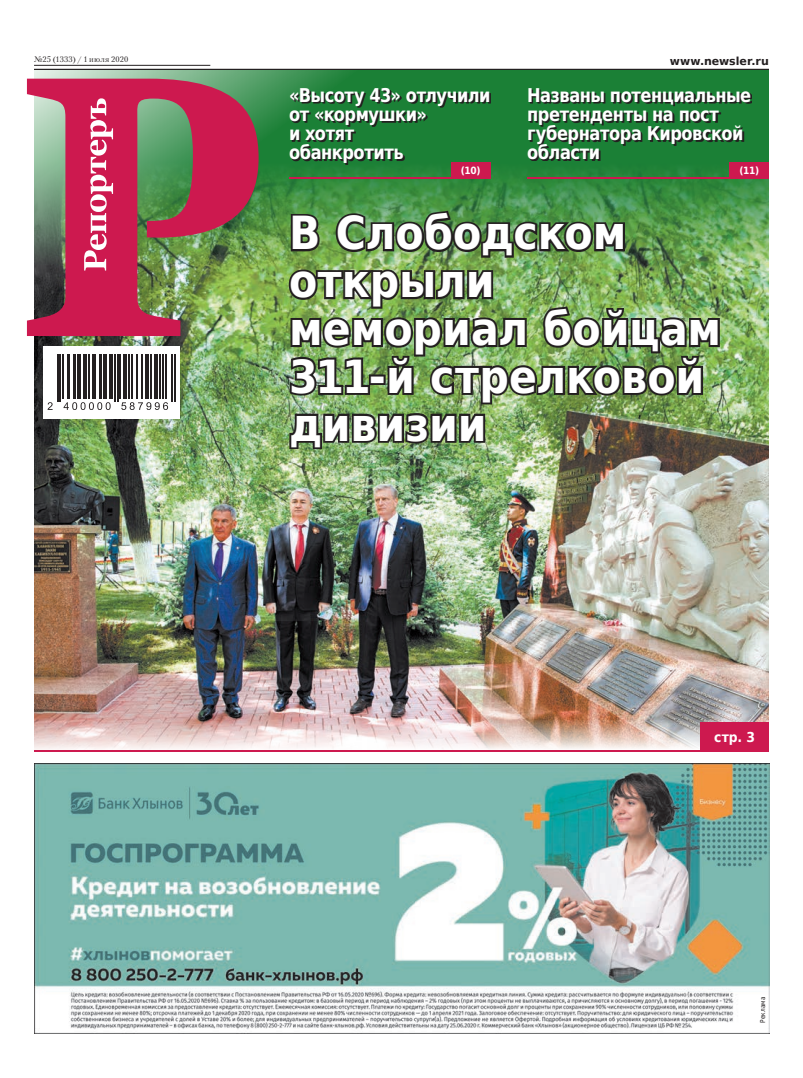
<style>
.page{position:relative;width:803px;height:1078px;background:#fff}
.page>*{position:absolute;margin:0;border:0;box-sizing:border-box;transform-origin:0 0}
.t1{font:700 45.7px/47.8px "DejaVu Sans Condensed";color:#fff}
.t2{font:700 19px/19px "DejaVu Sans Condensed";letter-spacing:-.025em;color:#fff;scale:.95 1}
.t3{font:700 13.7px "DejaVu Sans Condensed";color:#fff}
.t4{font:700 11px "DejaVu Sans";color:#231f20}
.t5{font:700 10px "DejaVu Sans Condensed";color:#fff}
.Каммент2{font:8px "Petersburg C";letter-spacing:.025em;color:#231f20}
.t6{font:6.7px "DejaVu Sans Condensed";letter-spacing:.01em;color:#231f20;scale:.95 1}
</style>
<div class="page">
<img style="left:34px;top:265px;width:734px;height:455px">
<svg style="left:34px;top:720px;width:734px;height:29px"></svg>
<svg style="left:548px;top:161px;width:220px;height:104px;background:#41934a"></svg>
<img style="left:34px;top:763px;width:735px;height:270px">
<hr style="left:34px;top:749px;width:693px;height:2px;background:#cd194f">
<div style="left:700px;top:722px;width:68px;height:29px;background:#cd194f"></div>
<img style="left:26px;top:64px;width:522px;height:388px">
<img style="left:286px;top:208px;width:435px;height:349px">
<div style="left:43px;top:345px;width:136px;height:73px;background:#fff"></div>
<hr style="left:62px;top:354px;width:1px;height:44px;background:#231f20">
<hr style="left:77px;top:354px;width:1px;height:44px;background:#231f20">
<hr style="left:79px;top:354px;width:2px;height:44px;background:#231f20">
<hr style="left:88px;top:354px;width:1px;height:44px;background:#231f20">
<hr style="left:103px;top:354px;width:1px;height:44px;background:#231f20">
<hr style="left:106px;top:354px;width:1px;height:44px;background:#231f20">
<hr style="left:119px;top:354px;width:1px;height:44px;background:#231f20">
<hr style="left:128px;top:354px;width:1px;height:44px;background:#231f20">
<hr style="left:132px;top:354px;width:1px;height:44px;background:#231f20">
<hr style="left:136px;top:354px;width:2px;height:44px;background:#231f20">
<hr style="left:141px;top:354px;width:2px;height:44px;background:#231f20">
<hr style="left:150px;top:354px;width:1px;height:44px;background:#231f20">
<hr style="left:159px;top:354px;width:1px;height:44px;background:#231f20">
<hr style="left:154px;top:354px;width:4px;height:44px;background:#231f20">
<hr style="left:145px;top:354px;width:4px;height:44px;background:#231f20">
<hr style="left:123px;top:354px;width:4px;height:44px;background:#231f20">
<hr style="left:109px;top:354px;width:4px;height:44px;background:#231f20">
<hr style="left:92px;top:354px;width:4px;height:44px;background:#231f20">
<hr style="left:99px;top:354px;width:3px;height:44px;background:#231f20">
<hr style="left:73px;top:354px;width:3px;height:44px;background:#231f20">
<hr style="left:67px;top:354px;width:2px;height:44px;background:#231f20">
<hr style="left:83px;top:354px;width:4px;height:44px;background:#231f20">
<hr style="left:162px;top:354px;width:2px;height:44px;background:#231f20">
<hr style="left:165px;top:354px;width:1px;height:44px;background:#231f20">
<hr style="left:57px;top:354px;width:1px;height:47px;background:#231f20">
<hr style="left:60px;top:354px;width:1px;height:47px;background:#231f20">
<hr style="left:114px;top:354px;width:1px;height:47px;background:#231f20">
<hr style="left:117px;top:354px;width:1px;height:47px;background:#231f20">
<hr style="left:171px;top:354px;width:1px;height:47px;background:#231f20">
<hr style="left:174px;top:354px;width:1px;height:47px;background:#231f20">
<svg style="left:48px;top:402px;width:5px;height:8px"></svg>
<svg style="left:64px;top:402px;width:47px;height:8px"></svg>
<svg style="left:121px;top:402px;width:47px;height:8px"></svg>
<img style="left:27px;top:79px;width:231px;height:257px">
<svg style="left:84px;top:98px;width:29px;height:172px"></svg>
<hr style="left:527px;top:177px;width:205px;height:2px;background:#cd194f">
<div style="left:529px;top:90px;width:222px;height:71px;background:#231f20;opacity:.98"></div>
<div style="left:729px;top:162px;width:39px;height:17px;background:#cd194f"></div>
<div style="left:291px;top:89px;width:199px;height:76px;background:#231f20;opacity:.98"></div>
<hr style="left:289px;top:177px;width:183px;height:2px;background:#cd194f">
<div style="left:451px;top:162px;width:39px;height:17px;background:#cd194f"></div>
<hr style="left:34px;top:65px;width:176px;height:1px;background:#231f20">
<hr style="left:34px;top:69px;width:734px;height:1px;background:#231f20">
<p class="Каммент2" style="left:34px;top:55px;width:96px">№25 (1333) / 1 июля 2020</p>
<p class="t4" style="left:669px;top:52px;width:101px">www.newsler.ru</p>
<p class="t2" style="left:289px;top:86px;width:213px">«Высоту 43» отлучили от «кормушки»<br>и хотят<br>обанкротить</p>
<p class="t5" style="left:460px;top:163px;width:21px">(10)</p>
<p class="t2" style="left:527px;top:86px;width:237px">Названы потенциальные претенденты на пост губернатора Кировской области</p>
<p class="t5" style="left:739px;top:163px;width:21px">(11)</p>
<p class="t1" style="left:289px;top:208px;width:433px">В Слободском открыли мемориал бойцам<br>311-й стрелковой дивизии</p>
<p class="t3" style="left:714px;top:725px;width:42px">стр. 3</p>
<p class="t6" style="left:757px;top:1022px;width:29px;rotate:-90deg">Реклама</p>
</div>
